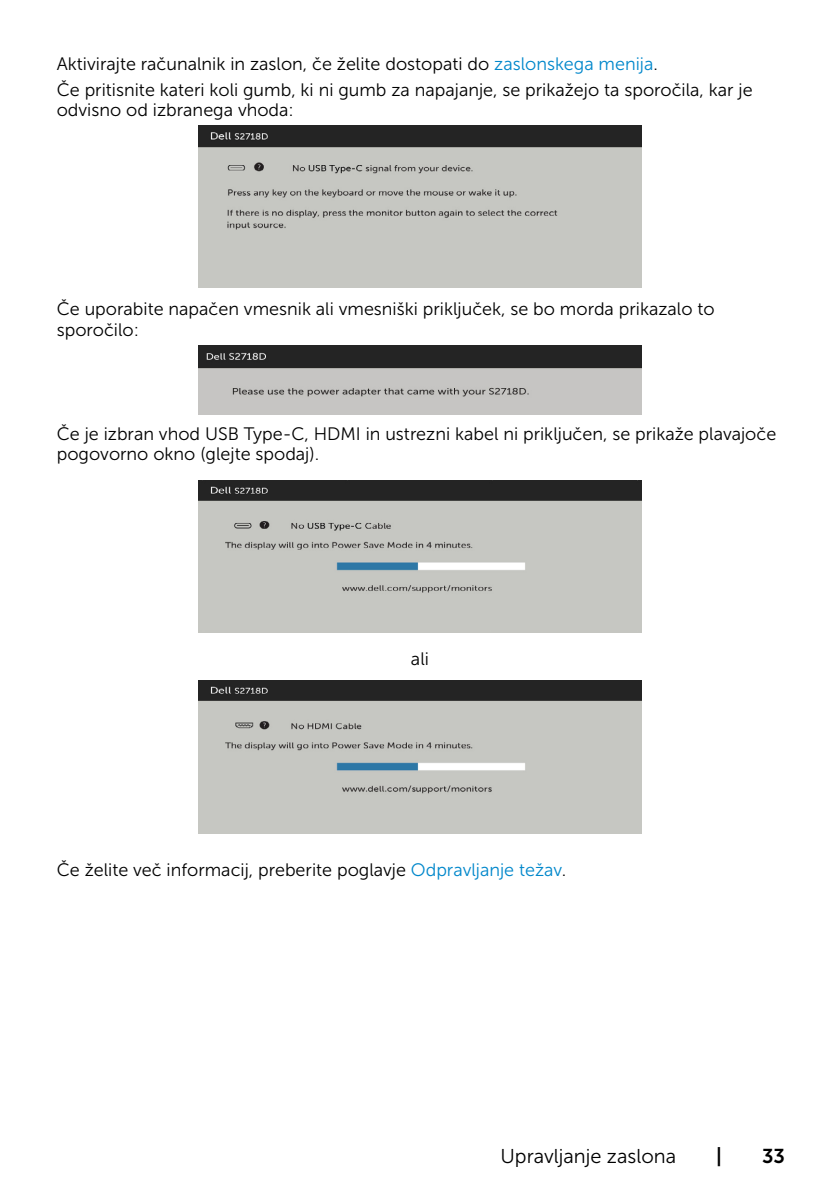
<style>
.page{position:relative;width:840px;height:1191px;background:#fff}
.page>*{position:absolute;margin:0;border:0;box-sizing:border-box;transform-origin:0 0}
.t1{font:20px "Museo Sans For Dell 300";color:#000}
.t2{font:20px "Museo Sans For Dell 700";color:#000}
.t3{font:18px/25.6px "Museo Sans For Dell 300";color:#000}
.s1{color:#0087cb}
</style>
<div class="page">
<img style="left:198px;top:125px;width:443px;height:162px">
<img style="left:198px;top:345px;width:443px;height:69px">
<img style="left:198px;top:480px;width:443px;height:152px">
<img style="left:198px;top:680px;width:443px;height:153px">
<p class="t3" style="left:57px;top:51px;width:697px">Aktivirajte računalnik in zaslon, če želite dostopati do <span class="s1">zaslonskega menija</span>.<br>Če pritisnite kateri koli gumb, ki ni gumb za napajanje, se prikažejo ta sporočila, kar je</p>
<p class="t3" style="left:57px;top:97px;width:238px">odvisno od izbranega vhoda:</p>
<p class="t3" style="left:57px;top:298px;width:659px;line-height:21.6px">Če uporabite napačen vmesnik ali vmesniški priključek, se bo morda prikazalo to sporočilo:</p>
<p class="t3" style="left:57px;top:424px;width:720px;line-height:20px">Če je izbran vhod USB Type-C, HDMI in ustrezni kabel ni priključen, se prikaže plavajoče pogovorno okno (glejte spodaj).</p>
<p class="t3" style="left:411px;top:646px;width:19px">ali</p>
<p class="t3" style="left:57px;top:857px;width:511px">Če želite več informacij, preberite poglavje <span class="s1">Odpravljanje težav</span>.</p>
<p class="t1" style="left:500px;top:1145px;width:177px">Upravljanje zaslona</p>
<p class="t2" style="left:715px;top:1144px;width:7px">|</p>
<p class="t2" style="left:761px;top:1144px;width:24px">33</p>
</div>
